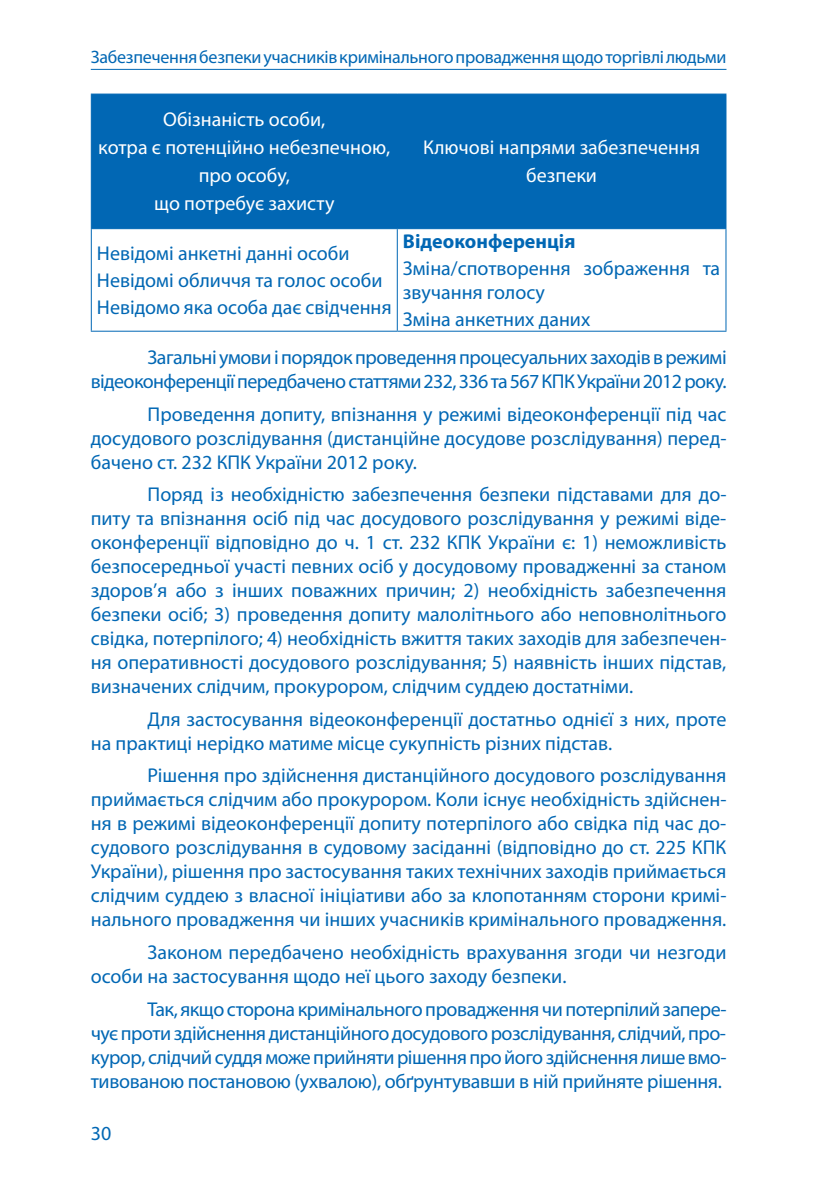
<style>
.page{position:relative;width:840px;height:1191px;background:#fff}
.page>*{position:absolute;margin:0;border:0;box-sizing:border-box;transform-origin:0 0}
.t1{font:20px/24px "Myriad Pro";color:#0167b4}
.t2{font:20px/38.6px "Myriad Pro";letter-spacing:-.025em;color:#0167b4}
.t3{font:20px/28px "Myriad Pro";color:#fff;text-align:center}
.t4{font:700 20px "Myriad Pro";color:#0167b4}
.t5{font:18px "Myriad Pro";letter-spacing:-.015em;color:#0167b4}
</style>
<div class="page">
<hr style="left:91px;top:69px;width:635px;height:1px;background:#0167b4">
<div style="left:92px;top:95px;width:633px;height:133px;background:#0167b4"></div>
<hr style="left:91px;top:94px;width:306px;height:1px;background:#0167b4">
<hr style="left:91px;top:95px;width:1px;height:133px;background:#0167b4">
<hr style="left:397px;top:94px;width:329px;height:1px;background:#0167b4">
<hr style="left:396px;top:95px;width:1px;height:133px;background:#0167b4">
<hr style="left:725px;top:95px;width:1px;height:133px;background:#0167b4">
<hr style="left:91px;top:228px;width:306px;height:1px;background:#0167b4">
<hr style="left:91px;top:229px;width:1px;height:102px;background:#0167b4">
<hr style="left:397px;top:228px;width:329px;height:1px;background:#0167b4">
<hr style="left:396px;top:229px;width:1px;height:102px;background:#0167b4">
<hr style="left:725px;top:229px;width:1px;height:102px;background:#0167b4">
<hr style="left:91px;top:331px;width:306px;height:1px;background:#0167b4">
<hr style="left:397px;top:331px;width:329px;height:1px;background:#0167b4">
<p class="t5" style="left:91px;top:46px;width:636px">Забезпечення безпеки учасників кримінального провадження щодо торгівлі людьми</p>
<p class="t3" style="left:98px;top:105px;width:293px">Обізнаність особи,<br>котра є потенційно небезпечною, про особу,<br>що потребує захисту</p>
<p class="t3" style="left:423px;top:133px;width:278px">Ключові напрями забезпечення безпеки</p>
<p class="t4" style="left:403px;top:228px;width:174px">Відеоконференція</p>
<p class="t1" style="left:403px;top:256px;width:318px">Зміна/спотворення зображення та звучання голосу</p>
<p class="t2" style="left:147px;top:299px;width:580px;text-indent:255px">Зміна анкетних даних<br>Загальні умови і порядок проведення процесуальних заходів в режимі</p>
<p class="t2" style="left:91px;top:365px;width:637px;line-height:32.4px;text-align:right">відеоконференції передбачено статтями 232, 336 та 567 КПК України 2012 року.<br>Проведення допиту, впізнання у режимі відеоконференції під час</p>
<p class="t1" style="left:91px;top:426px;width:636px">досудового розслідування (дистанційне досудове розслідування) перед&shy;бачено ст. 232 КПК України 2012 року.</p>
<p class="t1" style="left:91px;top:482px;width:636px;text-align:justify;text-indent:57px">Поряд із необхідністю забезпечення безпеки підставами для до&shy;питу та впізнання осіб під час досудового розслідування у режимі віде&shy;оконференції відповідно до ч. 1 ст. 232 КПК України є: 1) неможливість безпосередньої участі певних осіб у досудовому провадженні за станом здоров’я або з інших поважних причин; 2) необхідність забезпечення безпеки осіб; 3) проведення допиту малолітнього або неповнолітнього свідка, потерпілого; 4) необхідність вжиття таких заходів для забезпечен&shy;ня оперативності досудового розслідування; 5) наявність інших підстав, визначених слідчим, прокурором, слідчим суддею достатніми.</p>
<p class="t1" style="left:91px;top:707px;width:636px;text-indent:57px">Для застосування відеоконференції достатньо однієї з них, проте на практиці нерідко матиме місце сукупність різних підстав.</p>
<p class="t1" style="left:91px;top:763px;width:637px;text-align:justify;text-indent:57px">Рішення про здійснення дистанційного досудового розслідування приймається слідчим або прокурором. Коли існує необхідність здійснен&shy;ня в режимі відеоконференції допиту потерпілого або свідка під час до&shy;судового розслідування в судовому засіданні (відповідно до ст. 225 КПК України), рішення про застосування таких технічних заходів приймається слідчим суддею з власної ініціативи або за клопотанням сторони кримі&shy;нального провадження чи інших учасників кримінального провадження.</p>
<p class="t1" style="left:91px;top:940px;width:636px;text-indent:57px">Законом передбачено необхідність врахування згоди чи незгоди особи на застосування щодо неї цього заходу безпеки.</p>
<p class="t1" style="left:91px;top:996px;width:637px;text-align:justify;text-indent:57px">Так, якщо сторона кримінального провадження чи потерпілий запере&shy;чує проти здійснення дистанційного досудового розслідування, слідчий, про&shy;курор, слідчий суддя може прийняти рішення про його здійснення лише вмо&shy;тивованою постановою (ухвалою), обґрунтувавши в ній прийняте рішення.</p>
<p class="t1" style="left:97px;top:239px;width:296px;line-height:26.8px">Невідомі анкетні данні особи<br>Невідомі обличчя та голос особи<br>Невідомо яка особа дає свідчення</p>
<p class="t1" style="left:91px;top:1121px;width:22px">30</p>
</div>
